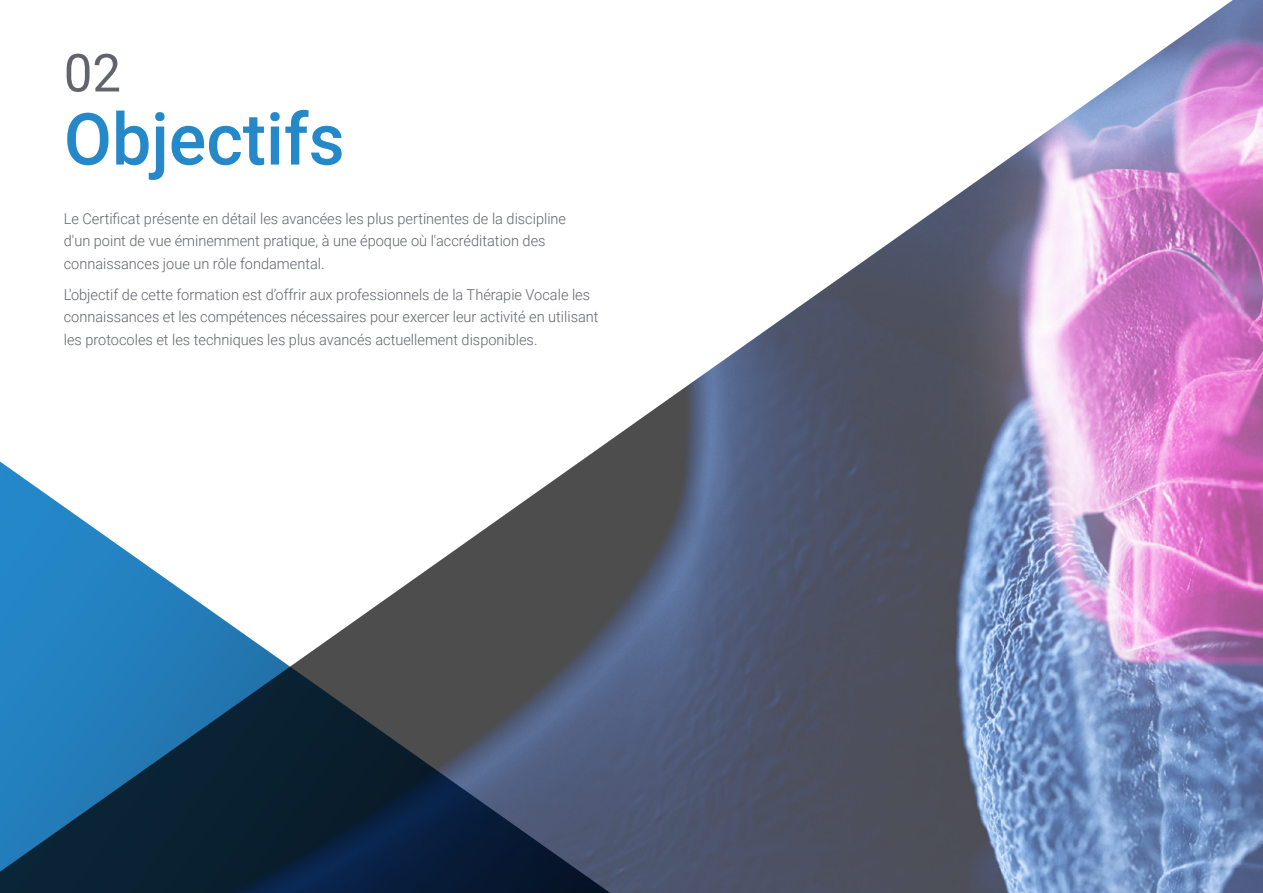
<style>
.page{position:relative;width:1263px;height:893px;background:#fff}
.page>*{position:absolute;margin:0;border:0;box-sizing:border-box;transform-origin:0 0}
.t1{font:500 72px "Roboto";color:#2488c9}
.t2{font:52.5px "Roboto";color:#61646a}
.t3{font:300 15px/22.5px "Roboto";color:#61646a}
</style>
<div class="page">
<img style="left:602px;top:0;width:661px;height:893px">
<svg style="left:0;top:446px;width:640px;height:447px"></svg>
<h2 class="t2" style="left:64px;top:36px;width:59px">02</h2>
<h1 class="t1" style="left:64px;top:89px;width:282px">Objectifs</h1>
<p class="t3" style="left:64px;top:207px;width:504px">Le Certificat présente en détail les avancées les plus pertinentes de la discipline d'un point de vue éminemment pratique, à une époque où l'accréditation des connaissances joue un rôle fondamental.</p>
<p class="t3" style="left:64px;top:283px;width:536px">L'objectif de cette formation est d’offrir aux professionnels de la Thérapie Vocale les connaissances et les compétences nécessaires pour exercer leur activité en utilisant les protocoles et les techniques les plus avancés actuellement disponibles.</p>
</div>
